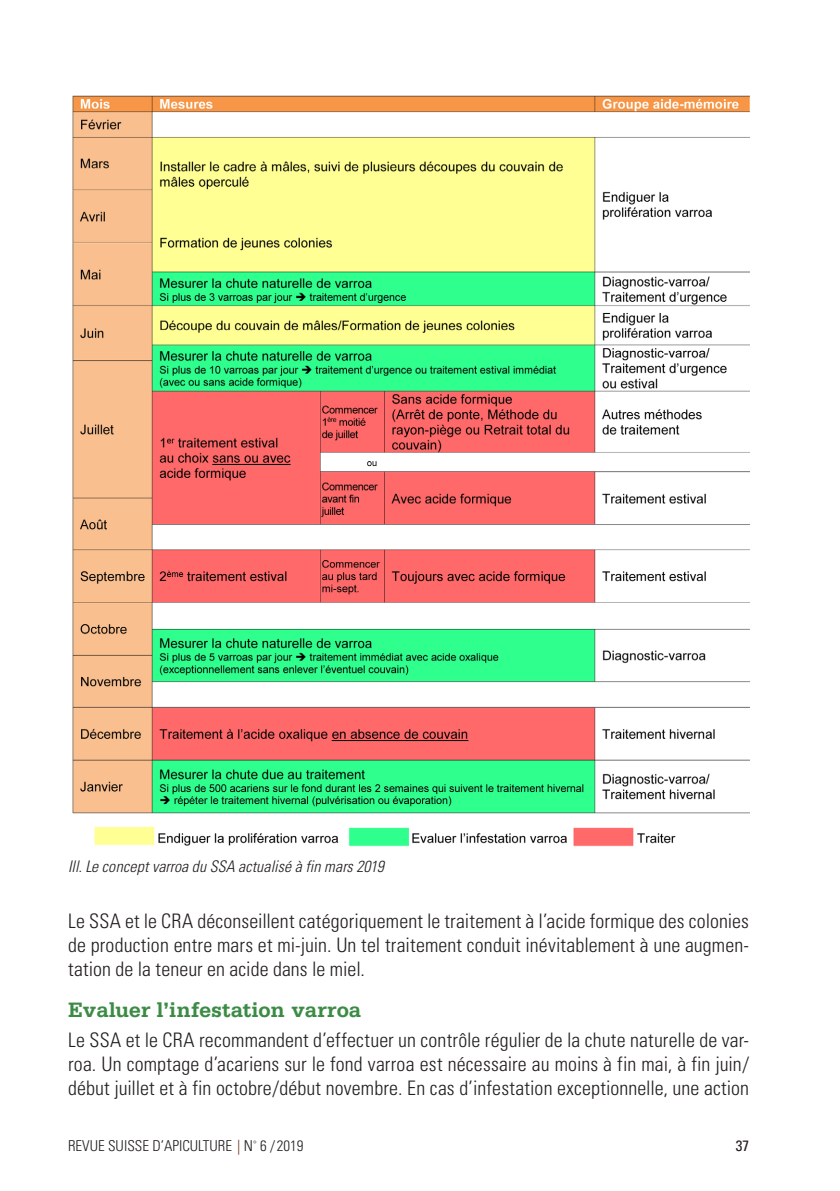
<style>
.page{position:relative;width:840px;height:1191px;background:#fff}
.page>*{position:absolute;margin:0;border:0;box-sizing:border-box;transform-origin:0 0}
.intertitre{font:700 22px "Serifa";letter-spacing:-.005em;color:#3c8b45}
.Texte_base{font:300 condensed 20px/24px "Univers";letter-spacing:.005em;color:#231f20;text-align:justify}
.légendes{font:italic 300 condensed 16px "Univers";letter-spacing:.005em;color:#231f20}
.t1{font:300 condensed 15px "Univers";color:#231f20}
.t2{font:condensed 15px "Univers";color:#231f20}
.s1{color:#6f3521}
</style>
<div class="page">
<img style="left:72px;top:95px;width:676px;height:752px">
<p class="légendes" style="left:68px;top:856px;width:317px">Ill. Le concept varroa du SSA actualisé à fin mars 2019</p>
<p class="Texte_base" style="left:68px;top:908px;width:682px">Le SSA et le CRA déconseillent catégoriquement le traitement à l’acide formique des colonies de production entre mars et mi-juin. Un tel traitement conduit inévitablement à une augmen&shy;tation de la teneur en acide dans le miel.</p>
<p class="intertitre" style="left:68px;top:996px;width:294px">Evaluer l’infestation varroa</p>
<p class="Texte_base" style="left:68px;top:1027px;width:682px">Le SSA et le CRA recommandent d’effectuer un contrôle régulier de la chute naturelle de var&shy;roa. Un comptage d’acariens sur le fond varroa est nécessaire au moins à fin mai, à fin juin/ début juillet et à fin octobre/début novembre. En cas d’infestation exceptionnelle, une action</p>
<p class="t1" style="left:68px;top:1137px;width:237px">REVUE SUISSE D’APICULTURE <span class="s1">|</span> N<sup>°</sup> 6 / 2019</p>
<p class="t2" style="left:735px;top:1136px;width:15px">37</p>
</div>
